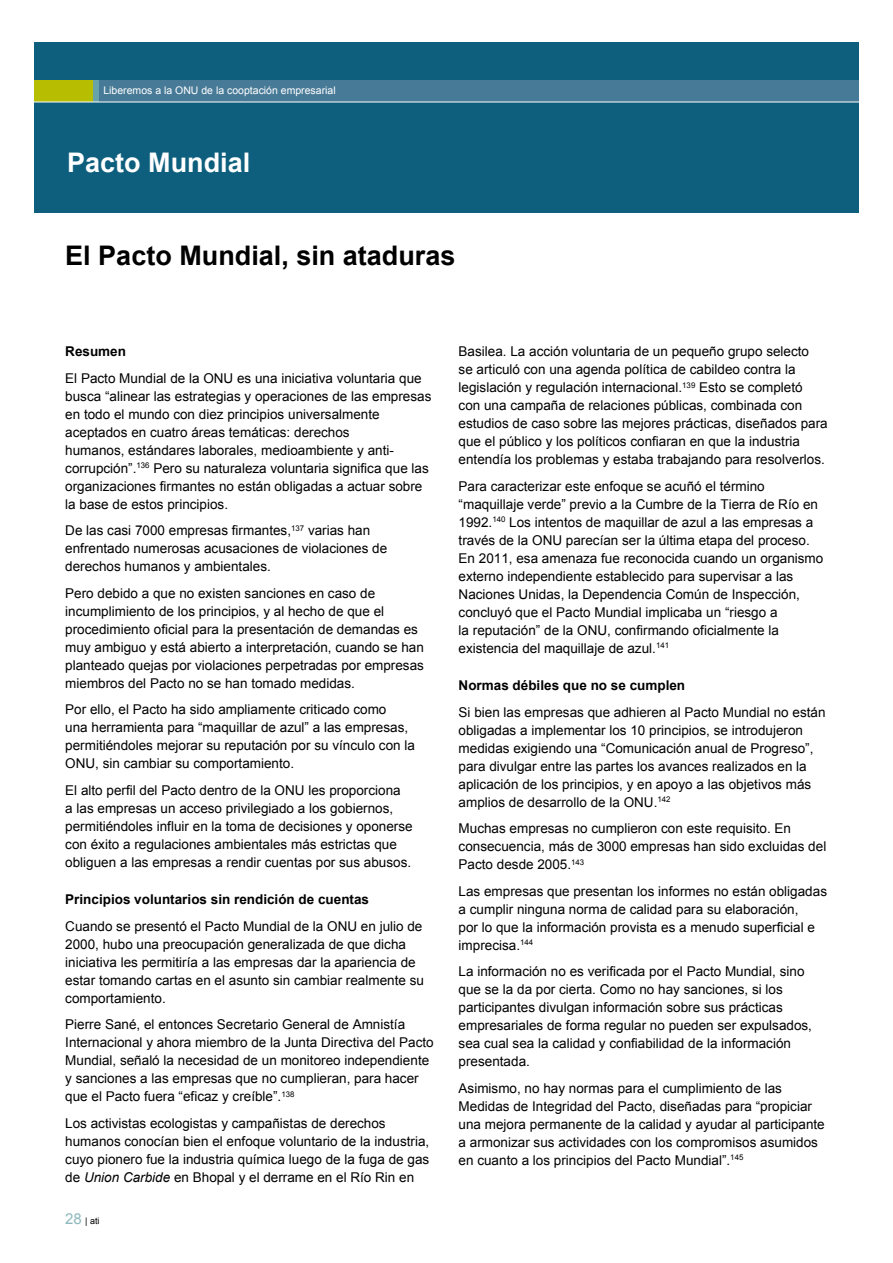
<style>
.page{position:relative;width:893px;height:1263px;background:#fff}
.page>*{position:absolute;margin:0;border:0;box-sizing:border-box;transform-origin:0 0}
.t1{font:700 27px "Arial";color:#000}
.t2{font:700 27px "Arial";color:#fff}
.t3{font:13.5px/18px "Arial";color:#000}
.t4{font:700 13.5px "Arial";color:#000}
.t5{font:10.5px "Arial";color:#fff}
.t6{font:9px "Arial";color:#000}
.s1{font-style:italic}
.s2{font-size:15px;color:#8eb9bd}
</style>
<div class="page">
<div style="left:34px;top:43px;width:825px;height:170px;background:#0e5f7e"></div>
<div style="left:34px;top:81px;width:825px;height:21px;background:#477a97"></div>
<div style="left:34px;top:81px;width:64px;height:21px;background:#b7bd00"></div>
<div style="left:94px;top:81px;width:5px;height:21px;background:#67a3a8"></div>
<hr style="left:34px;top:102px;width:825px;height:1px;background:#fff">
<p class="t5" style="left:103px;top:83px;width:234px">Liberemos a la ONU de la cooptación empresarial</p>
<h1 class="t2" style="left:67px;top:145px;width:185px">Pacto Mundial</h1>
<h1 class="t1" style="left:65px;top:237px;width:392px">El Pacto Mundial, sin ataduras</h1>
<p class="t4" style="left:65px;top:342px;width:62px">Resumen</p>
<p class="t3" style="left:65px;top:369px;width:368px">El Pacto Mundial de la ONU es una iniciativa voluntaria que busca “alinear las estrategias y operaciones de las empresas en todo el mundo con diez principios universalmente aceptados en cuatro áreas temáticas: derechos<br>humanos, estándares laborales, medioambiente y anti&shy;corrupción”.<sup>136</sup> Pero su naturaleza voluntaria significa que las organizaciones firmantes no están obligadas a actuar sobre la base de estos principios.</p>
<p class="t3" style="left:65px;top:521px;width:323px">De las casi 7000 empresas firmantes,<sup>137</sup> varias han enfrentado numerosas acusaciones de violaciones de derechos humanos y ambientales.</p>
<p class="t3" style="left:65px;top:584px;width:360px">Pero debido a que no existen sanciones en caso de incumplimiento de los principios, y al hecho de que el procedimiento oficial para la presentación de demandas es muy ambiguo y está abierto a interpretación, cuando se han planteado quejas por violaciones perpetradas por empresas miembros del Pacto no se han tomado medidas.</p>
<p class="t3" style="left:65px;top:700px;width:351px">Por ello, el Pacto ha sido ampliamente criticado como<br>una herramienta para “maquillar de azul” a las empresas, permitiéndoles mejorar su reputación por su vínculo con la ONU, sin cambiar su comportamiento.</p>
<p class="t3" style="left:65px;top:781px;width:349px">El alto perfil del Pacto dentro de la ONU les proporciona<br>a las empresas un acceso privilegiado a los gobiernos, permitiéndoles influir en la toma de decisiones y oponerse con éxito a regulaciones ambientales más estrictas que obliguen a las empresas a rendir cuentas por sus abusos.</p>
<p class="t4" style="left:65px;top:890px;width:305px">Principios voluntarios sin rendición de cuentas</p>
<p class="t3" style="left:65px;top:917px;width:360px">Cuando se presentó el Pacto Mundial de la ONU en julio de 2000, hubo una preocupación generalizada de que dicha iniciativa les permitiría a las empresas dar la apariencia de estar tomando cartas en el asunto sin cambiar realmente su comportamiento.</p>
<p class="t3" style="left:65px;top:1015px;width:370px">Pierre Sané, el entonces Secretario General de Amnistía Internacional y ahora miembro de la Junta Directiva del Pacto Mundial, señaló la necesidad de un monitoreo independiente y sanciones a las empresas que no cumplieran, para hacer que el Pacto fuera “eficaz y creíble”.<sup>138</sup></p>
<p class="t3" style="left:65px;top:1114px;width:365px">Los activistas ecologistas y campañistas de derechos humanos conocían bien el enfoque voluntario de la industria, cuyo pionero fue la industria química luego de la fuga de gas de <span class="s1">Union Carbide</span> en Bhopal y el derrame en el Río Rin en</p>
<p class="t6" style="left:65px;top:1215px;width:36px"><span class="s2">28</span> | ati</p>
<p class="t3" style="left:459px;top:342px;width:371px">Basilea. La acción voluntaria de un pequeño grupo selecto<br>se articuló con una agenda política de cabildeo contra la legislación y regulación internacional.<sup>139</sup> Esto se completó con una campaña de relaciones públicas, combinada con estudios de caso sobre las mejores prácticas, diseñados para que el público y los políticos confiaran en que la industria entendía los problemas y estaba trabajando para resolverlos.</p>
<p class="t3" style="left:459px;top:477px;width:366px">Para caracterizar este enfoque se acuñó el término “maquillaje verde” previo a la Cumbre de la Tierra de Río en 1992.<sup>140</sup> Los intentos de maquillar de azul a las empresas a través de la ONU parecían ser la última etapa del proceso.<br>En 2011, esa amenaza fue reconocida cuando un organismo externo independiente establecido para supervisar a las Naciones Unidas, la Dependencia Común de Inspección, concluyó que el Pacto Mundial implicaba un “riesgo a<br>la reputación” de la ONU, confirmando oficialmente la existencia del maquillaje de azul.<sup>141</sup></p>
<p class="t4" style="left:459px;top:676px;width:228px">Normas débiles que no se cumplen</p>
<p class="t3" style="left:459px;top:703px;width:368px">Si bien las empresas que adhieren al Pacto Mundial no están obligadas a implementar los 10 principios, se introdujeron medidas exigiendo una “Comunicación anual de Progreso”, para divulgar entre las partes los avances realizados en la aplicación de los principios, y en apoyo a las objetivos más amplios de desarrollo de la ONU.<sup>142</sup></p>
<p class="t3" style="left:459px;top:819px;width:369px">Muchas empresas no cumplieron con este requisito. En consecuencia, más de 3000 empresas han sido excluidas del<br>Pacto desde 2005.<sup>143</sup></p>
<p class="t3" style="left:459px;top:882px;width:370px">Las empresas que presentan los informes no están obligadas a cumplir ninguna norma de calidad para su elaboración,<br>por lo que la información provista es a menudo superficial e imprecisa.<sup>144</sup></p>
<p class="t3" style="left:459px;top:962px;width:355px">La información no es verificada por el Pacto Mundial, sino que se la da por cierta. Como no hay sanciones, si los participantes divulgan información sobre sus prácticas empresariales de forma regular no pueden ser expulsados, sea cual sea la calidad y confiabilidad de la información presentada.</p>
<p class="t3" style="left:459px;top:1079px;width:368px">Asimismo, no hay normas para el cumplimiento de las Medidas de Integridad del Pacto, diseñadas para “propiciar una mejora permanente de la calidad y ayudar al participante a armonizar sus actividades con los compromisos asumidos en cuanto a los principios del Pacto Mundial”.<sup>145</sup></p>
</div>
